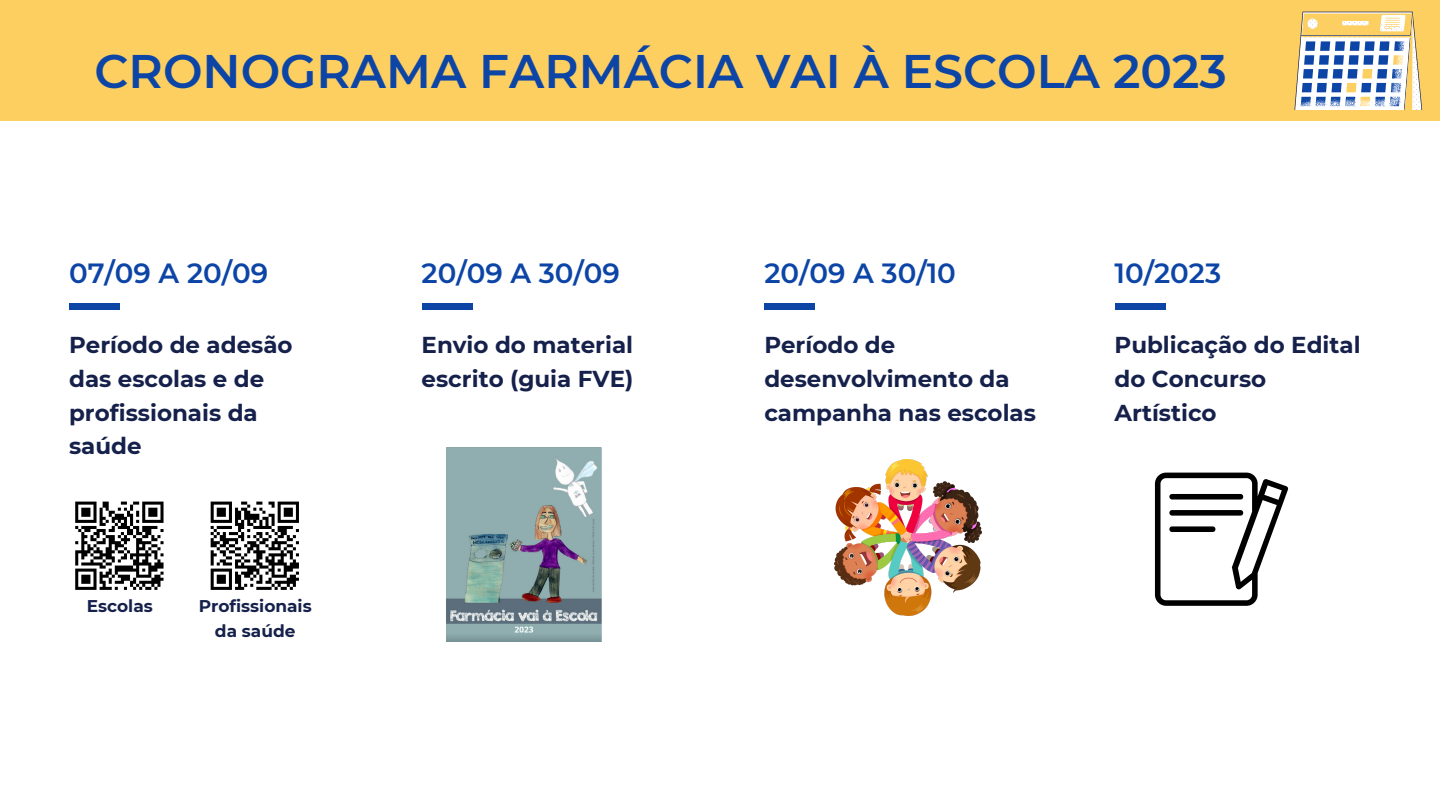
<style>
.page{position:relative;width:1440px;height:810px;background:#fff}
.page>*{position:absolute;margin:0;border:0;box-sizing:border-box;transform-origin:0 0}
.t1{font:600 47px "Montserrat";color:#0c45a6}
.t2{font:600 27.7px "Montserrat";color:#0c45a6}
.t3{font:700 23px/33.8px "Montserrat";color:#16214b}
.t4{font:700 17px/25.3px "Montserrat";color:#16214b;text-align:center}
</style>
<div class="page">
<div style="left:69px;top:303px;width:51px;height:6px;background:#0c45a6"></div>
<div style="left:422px;top:303px;width:51px;height:6px;background:#0c45a6"></div>
<div style="left:764px;top:303px;width:51px;height:6px;background:#0c45a6"></div>
<div style="left:0;top:0;width:1440px;height:121px;background:#fdcf60"></div>
<svg style="left:1294px;top:12px;width:129px;height:97px"></svg>
<img style="left:447px;top:447px;width:154px;height:194px">
<img style="left:835px;top:460px;width:146px;height:156px">
<svg style="left:75px;top:501px;width:89px;height:89px"></svg>
<svg style="left:210px;top:501px;width:89px;height:89px"></svg>
<div style="left:1115px;top:303px;width:51px;height:6px;background:#0c45a6"></div>
<svg style="left:1155px;top:473px;width:133px;height:133px"></svg>
<p class="t1" style="left:94px;top:42px;width:1134px">CRONOGRAMA FARMÁCIA VAI À ESCOLA 2023</p>
<p class="t2" style="left:69px;top:257px;width:201px">07/09 A 20/09</p>
<p class="t2" style="left:422px;top:257px;width:200px">20/09 A 30/09</p>
<p class="t2" style="left:764px;top:257px;width:193px">20/09 A 30/10</p>
<p class="t3" style="left:69px;top:328px;width:225px">Período de adesão das escolas e de profissionais da saúde</p>
<p class="t3" style="left:422px;top:328px;width:213px">Envio do material escrito (guia FVE)</p>
<p class="t3" style="left:764px;top:328px;width:273px">Período de desenvolvimento da campanha nas escolas</p>
<p class="t4" style="left:87px;top:593px;width:68px">Escolas</p>
<p class="t4" style="left:199px;top:593px;width:115px">Profissionais da saúde</p>
<p class="t2" style="left:1115px;top:257px;width:108px">10/2023</p>
<p class="t3" style="left:1115px;top:328px;width:248px">Publicação do Edital do Concurso<br>Artístico</p>
</div>
